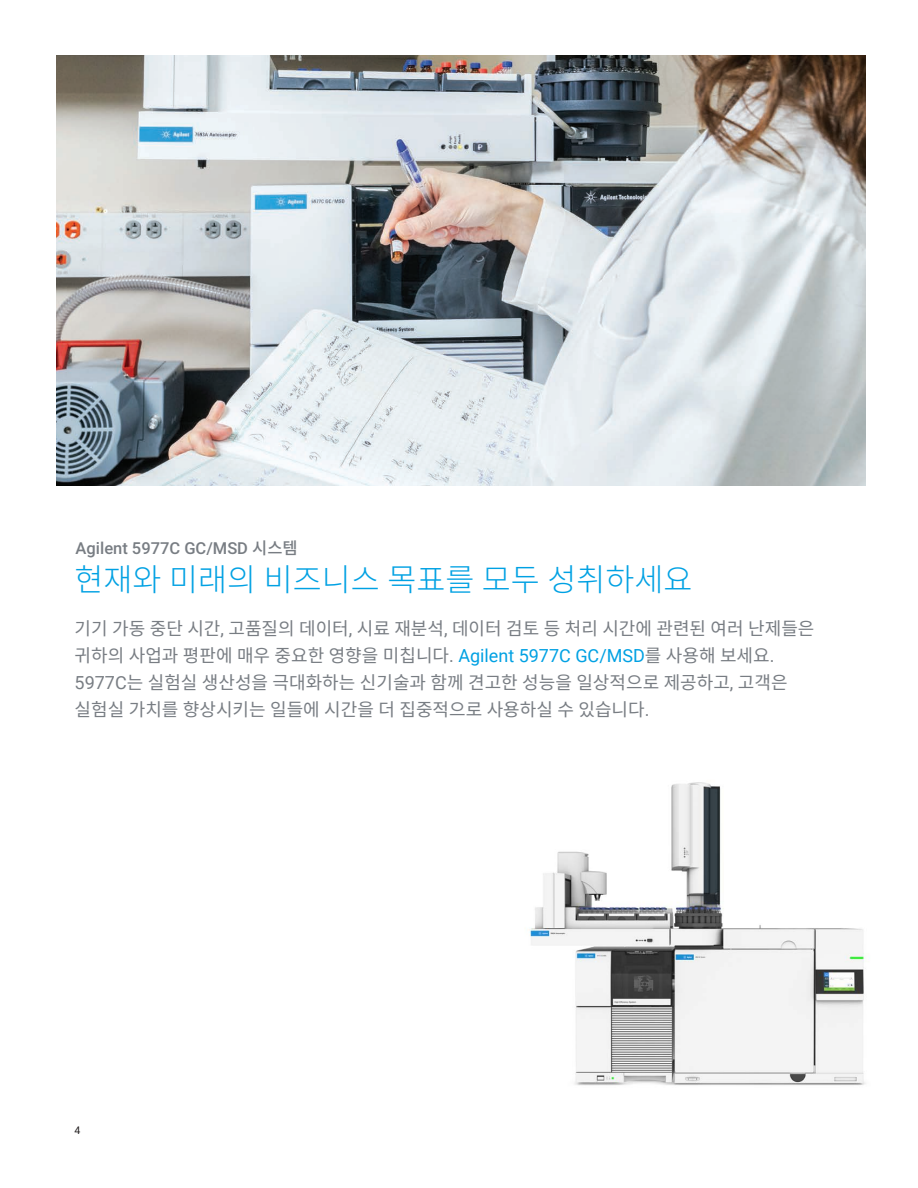
<style>
.page{position:relative;width:918px;height:1188px;background:#fff}
.page>*{position:absolute;margin:0;border:0;box-sizing:border-box;transform-origin:0 0}
.t1{font:300 31.5px "Noto Sans CJ Kkr";color:#00a1e3}
.t2{font:18px/27px "Noto Sans CJ Kkr";color:#787d83}
.t3{font:500 16.5px "Roboto";color:#787d83}
.t4{font:10.5px "Roboto";color:#231f20}
.s1{font-family:"Noto Sans CJ Kkr"}
.s2{font-family:"Roboto"}
.s3{font-family:"Roboto";color:#00a1e3}
</style>
<div class="page">
<img style="left:529px;top:782px;width:337px;height:304px">
<img style="left:56px;top:55px;width:809px;height:431px">
<p class="t3" style="left:76px;top:536px;width:224px">Agilent 5977C GC/MSD <span class="s1">시스템</span></p>
<h1 class="t1" style="left:75px;top:561px;width:619px">현재와 미래의 비즈니스 목표를 모두 성취하세요</h1>
<p class="t2" style="left:75px;top:615px;width:741px">기기 가동 중단 시간<span class="s2">,</span> 고품질의 데이터<span class="s2">,</span> 시료 재분석<span class="s2">,</span> 데이터 검토 등 처리 시간에 관련된 여러 난제들은 귀하의 사업과 평판에 매우 중요한 영향을 미칩니다<span class="s2">.</span> <span class="s3">Agilent 5977C GC/MSD</span>를 사용해 보세요<span class="s2">.<br>5977C</span>는 실험실 생산성을 극대화하는 신기술과 함께 견고한 성능을 일상적으로 제공하고<span class="s2">,</span> 고객은 실험실 가치를 향상시키는 일들에 시간을 더 집중적으로 사용하실 수 있습니다<span class="s2">.</span></p>
<p class="t4" style="left:75px;top:1123px;width:7px">4</p>
</div>
